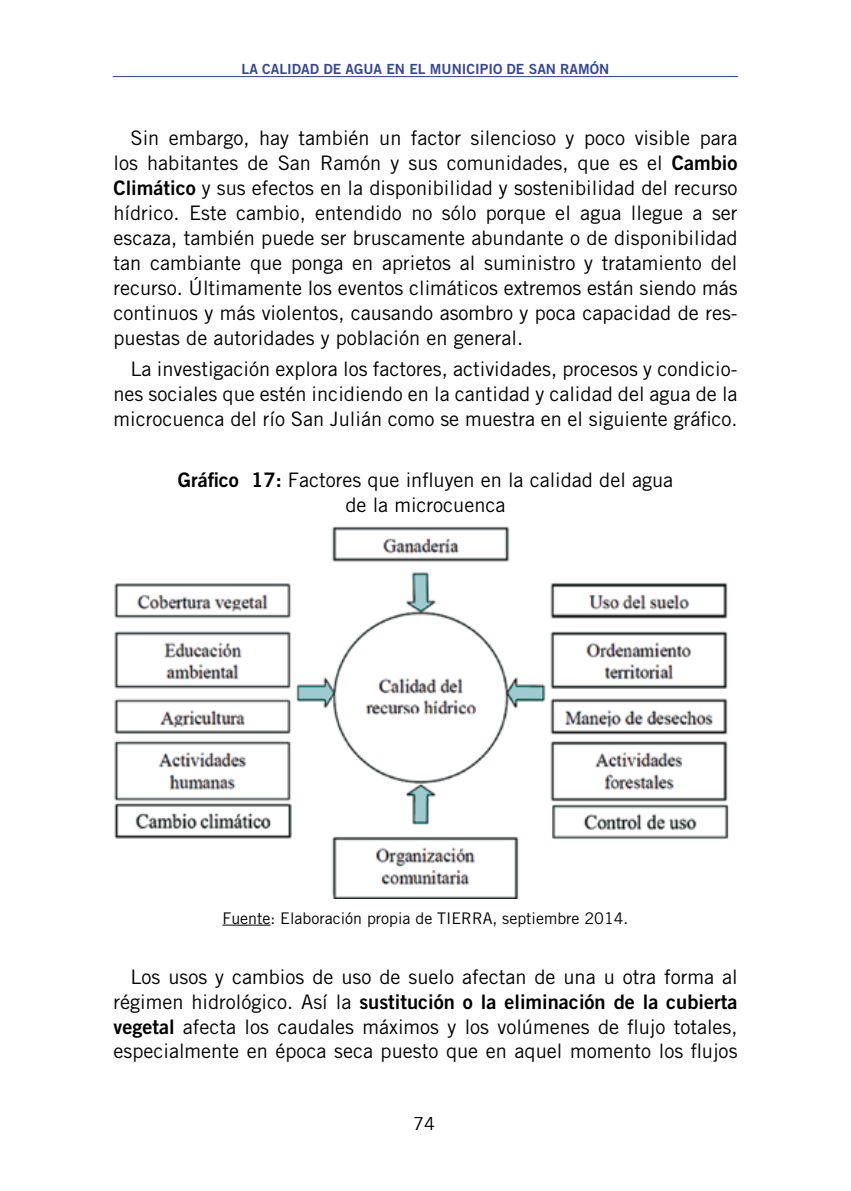
<style>
.page{position:relative;width:851px;height:1191px;background:#fff}
.page>*{position:absolute;margin:0;border:0;box-sizing:border-box;transform-origin:0 0}
.t1{font:20px/25px "Trade Gothic LT Std";color:#000;text-align:justify}
.t2{font:20px "Trade Gothic LT Std Bd 2";color:#000}
.t3{font:18px "Trade Gothic LT Std";color:#000}
.t4{font:16px "Trade Gothic LT Std";color:#000}
.t5{font:14px "Trade Gothic LT Std Bd 2";color:#334898}
.s1{font-family:"Trade Gothic LT Std Bd 2"}
.s2{font-family:"Trade Gothic LT Std"}
</style>
<div class="page">
<hr style="left:113px;top:76px;width:625px;height:1px;background:#334898">
<hr style="left:222px;top:924px;width:48px;height:1px;background:#000">
<img style="left:114px;top:526px;width:615px;height:372px">
<p class="t5" style="left:241px;top:60px;width:369px">LA CALIDAD DE AGUA EN EL MUNICIPIO DE SAN RAMÓN</p>
<p class="t1" style="left:113px;top:125px;width:625px;text-indent:17px">Sin embargo, hay también un factor silencioso y poco visible para los habitantes de San Ramón y sus comunidades, que es el <span class="s1">Cambio Climático</span> y sus efectos en la disponibilidad y sostenibilidad del recurso hídrico. Este cambio, entendido no sólo porque el agua llegue a ser escaza, también puede ser bruscamente abundante o de disponibilidad tan cambiante que ponga en aprietos al suministro y tratamiento del recurso. Últimamente los eventos climáticos extremos están siendo más continuos y más violentos, causando asombro y poca capacidad de res&shy;puestas de autoridades y población en general.</p>
<p class="t1" style="left:113px;top:356px;width:625px;text-indent:17px">La investigación explora los factores, actividades, procesos y condicio&shy;nes sociales que estén incidiendo en la cantidad y calidad del agua de la microcuenca del río San Julián como se muestra en el siguiente gráfico.</p>
<p class="t1" style="left:178px;top:467px;width:496px;text-align:center"><span class="s1">Gráfico 17:</span> Factores que influyen en la calidad del agua de la microcuenca</p>
<p class="t4" style="left:222px;top:908px;width:407px">Fuente: Elaboración propia de TIERRA, septiembre 2014.</p>
<p class="t1" style="left:130px;top:964px;width:608px">Los usos y cambios de uso de suelo afectan de una u otra forma al</p>
<p class="t2" style="left:113px;top:989px;width:625px"><span class="s2">régimen hidrológico. Así la</span> sustitución o la eliminación de la cubierta</p>
<p class="t1" style="left:113px;top:1014px;width:625px"><span class="s1">vegetal</span> afecta los caudales máximos y los volúmenes de flujo totales, especialmente en época seca puesto que en aquel momento los flujos</p>
<p class="t3" style="left:413px;top:1113px;width:23px">74</p>
</div>
